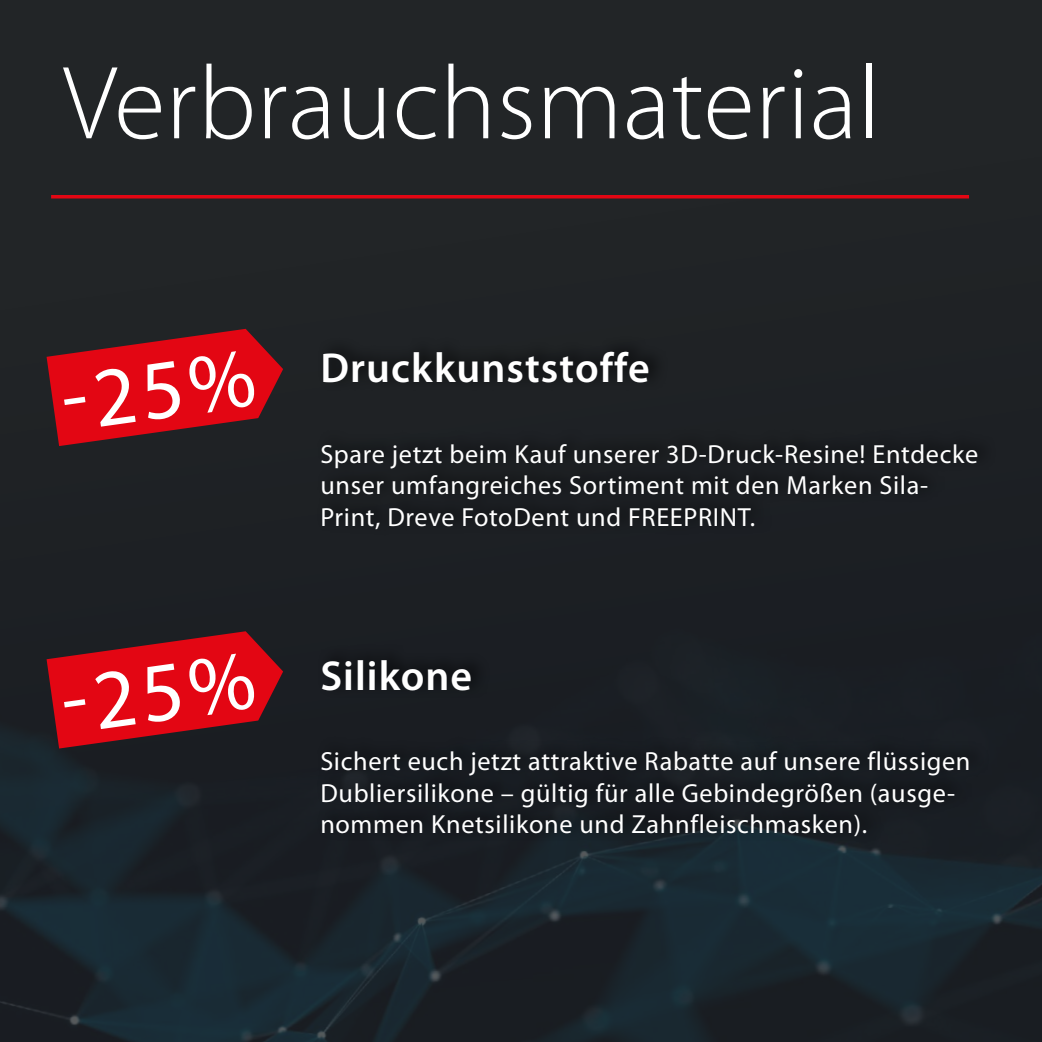
<style>
.page{position:relative;width:1042px;height:1042px;background:#222527}
.page>*{position:absolute;margin:0;border:0;box-sizing:border-box;transform-origin:0 0}
.t1{font:300 105px "Myriad Pro";letter-spacing:.005em;color:#fff}
.t2{font:84.35px "Myriad Pro";color:#fff}
.t3{font:600 42px "Myriad Pro";letter-spacing:.025em;color:#fff}
.t4{font:26.25px/31.5px "Myriad Pro";letter-spacing:.025em;color:#fff}
</style>
<div class="page">
<img style="left:0;top:198px;width:1042px;height:844px">
<svg style="left:47px;top:329px;width:236px;height:117px"></svg>
<svg style="left:47px;top:631px;width:236px;height:117px"></svg>
<div style="left:317px;top:335px;width:351px;height:57px;background:#1b1e20"></div>
<div style="left:316px;top:427px;width:681px;height:109px;background:#1b1d21"></div>
<div style="left:316px;top:734px;width:673px;height:110px;background:#171b21"></div>
<div style="left:317px;top:643px;width:173px;height:55px;background:#171a1e"></div>
<hr style="left:51px;top:195px;width:918px;height:3px;background:#e30613">
<h1 class="t1" style="left:63px;top:46px;width:818px">Verbrauchsmaterial</h1>
<h2 class="t2" style="left:55px;top:352px;width:196px;rotate:-8deg">-25%</h2>
<h2 class="t2" style="left:55px;top:654px;width:196px;rotate:-8deg">-25%</h2>
<h3 class="t3" style="left:320px;top:342px;width:331px">Druckkunststoffe</h3>
<p class="t4" style="left:320px;top:438px;width:659px">Spare jetzt beim Kauf unserer 3D-Druck-Resine! Entdecke unser umfangreiches Sortiment mit den Marken Sila-<br>Print, Dreve FotoDent und FREEPRINT.</p>
<h3 class="t3" style="left:320px;top:649px;width:153px">Silikone</h3>
<p class="t4" style="left:320px;top:745px;width:652px">Sichert euch jetzt attraktive Rabatte auf unsere flüssigen<br>Dubliersilikone – gültig für alle Gebindegrößen (ausge&shy;nommen Knetsilikone und Zahnfleischmasken).</p>
</div>
